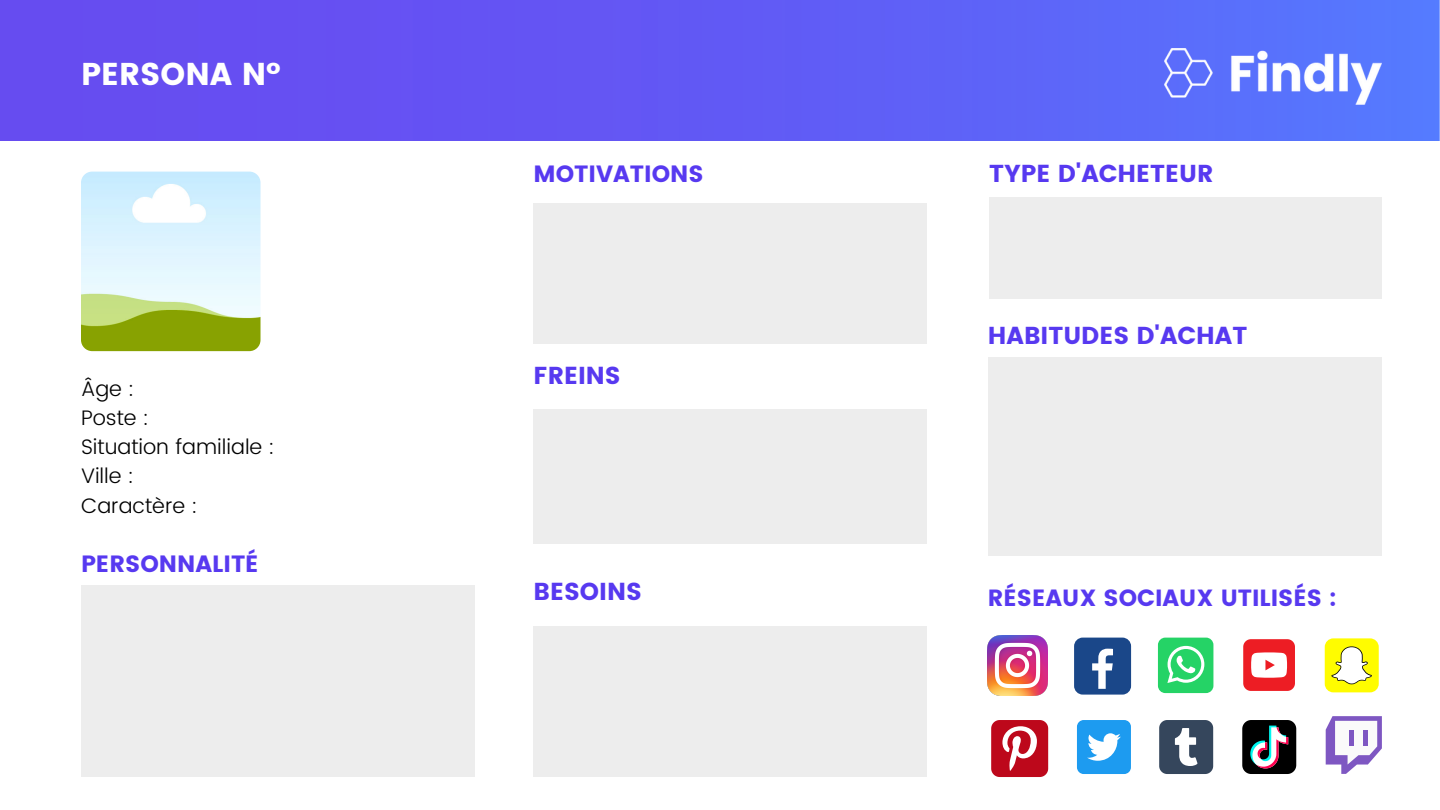
<style>
.page{position:relative;width:1440px;height:810px;background:#fff}
.page>*{position:absolute;margin:0;border:0;box-sizing:border-box;transform-origin:0 0}
.t1{font:31.5px "Poppins";color:#fff}
.t2{font:24.5px "Poppins";color:#5739f0}
.t3{font:23.5px "Poppins";color:#5739f0}
.t4{font:23.4px "Poppins";color:#5739f0}
.t5{font:300 21px "Poppins";color:#000}
</style>
<div class="page">
<img style="left:0;top:0;width:1440px;height:140px">
<img style="left:81px;top:172px;width:180px;height:179px;border-radius:11px">
<div style="left:81px;top:585px;width:394px;height:192px;background:#ededed"></div>
<div style="left:534px;top:203px;width:393px;height:140px;background:#ededed"></div>
<div style="left:534px;top:410px;width:393px;height:134px;background:#ededed"></div>
<div style="left:989px;top:197px;width:393px;height:101px;background:#ededed"></div>
<div style="left:534px;top:626px;width:393px;height:151px;background:#ededed"></div>
<div style="left:988px;top:357px;width:394px;height:199px;background:#ededed"></div>
<img style="left:988px;top:636px;width:60px;height:60px">
<div style="left:1074px;top:638px;width:57px;height:57px;background:#1a4789;border-radius:9px"></div>
<svg style="left:1092px;top:649px;width:21px;height:40px"></svg>
<div style="left:1158px;top:638px;width:55px;height:55px;background:#25d366;border-radius:7px"></div>
<svg style="left:1167px;top:646px;width:37px;height:37px"></svg>
<svg style="left:1243px;top:639px;width:52px;height:52px"></svg>
<div style="left:1325px;top:638px;width:54px;height:54px;background:#fffc00;border-radius:9px"></div>
<svg style="left:1331px;top:646px;width:41px;height:38px"></svg>
<svg style="left:991px;top:720px;width:57px;height:57px"></svg>
<div style="left:1077px;top:720px;width:54px;height:54px;background:#1d9bf0;border-radius:7px"></div>
<svg style="left:1087px;top:733px;width:34px;height:28px"></svg>
<svg style="left:1159px;top:720px;width:54px;height:54px"></svg>
<svg style="left:1242px;top:720px;width:54px;height:54px"></svg>
<svg style="left:1326px;top:716px;width:56px;height:58px"></svg>
<div style="left:1349px;top:730px;width:5px;height:16px;background:#7e57c2"></div>
<div style="left:1363px;top:730px;width:5px;height:16px;background:#7e57c2"></div>
<img style="left:1165px;top:49px;width:217px;height:55px">
<p class="t1" style="left:81px;top:56px;width:201px">PERSONA N°</p>
<p class="t5" style="left:81px;top:376px;width:55px">Âge :</p>
<p class="t5" style="left:81px;top:405px;width:70px">Poste :</p>
<p class="t5" style="left:81px;top:435px;width:195px">Situation familiale :</p>
<p class="t5" style="left:81px;top:464px;width:55px">Ville :</p>
<p class="t5" style="left:81px;top:493px;width:118px">Caractère :</p>
<p class="t3" style="left:81px;top:550px;width:179px">PERSONNALITÉ</p>
<p class="t3" style="left:534px;top:160px;width:172px">MOTIVATIONS</p>
<p class="t2" style="left:534px;top:361px;width:89px">FREINS</p>
<p class="t2" style="left:534px;top:577px;width:110px">BESOINS</p>
<p class="t2" style="left:989px;top:160px;width:226px">TYPE D'ACHETEUR</p>
<p class="t2" style="left:988px;top:321px;width:261px">HABITUDES D'ACHAT</p>
<p class="t4" style="left:988px;top:584px;width:350px">RÉSEAUX SOCIAUX UTILISÉS :</p>
</div>
